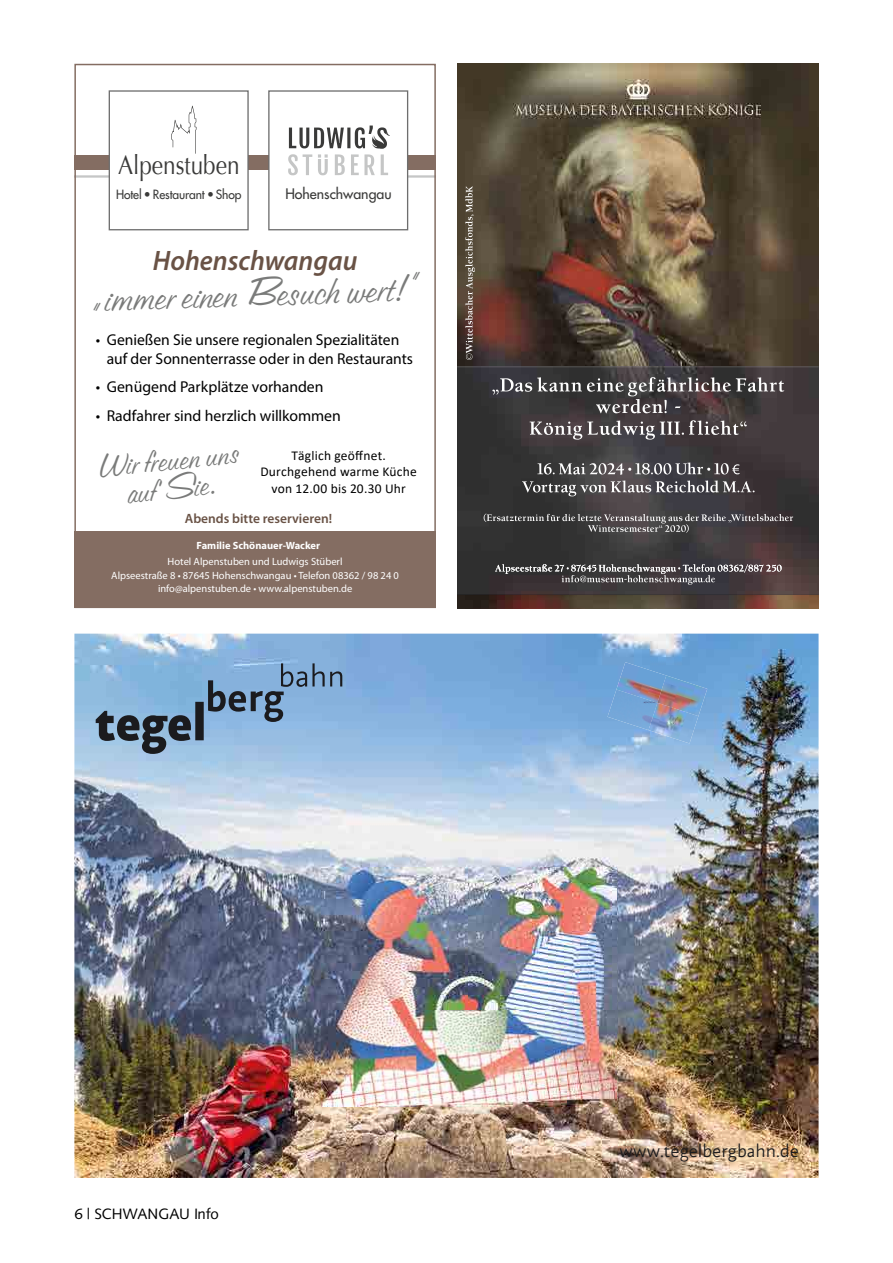
<style>
.page{position:relative;width:893px;height:1263px;background:#fff}
.page>*{position:absolute;margin:0;border:0;box-sizing:border-box;transform-origin:0 0}
.t1{font:48px "Geoffrey";color:#7a7b7a;scale:.96 1}
.t2{font:40.05px/28.7px "Geoffrey";color:#7a7b7a;text-align:center;scale:.96 1}
.t3{font:italic 600 28.2px "Myriad Pro";color:#695245;scale:.96 1}
.t4{font:26.7px "Optima";color:#3a3a39;scale:.85 1}
.t5{font:18px "LD Alena";color:#1c1c1e}
.t6{font:15.75px/19.5px "Myriad Pro";color:#000}
.t7{font:15px/18px "Myriad Pro";color:#000}
.t8{font:15px "Syntax LT Pro";color:#000}
.t9{font:14.1px "Futura";color:#3a3a39}
.t10{font:13.5px/16.2px "Calibri";letter-spacing:.015em;color:#000;text-align:center}
.t11{font:13.5px/16.2px "Myriad Pro";color:#000}
.t12{font:600 13.5px "Myriad Pro";color:#695245}
.t13{font:12.45px "Futura";letter-spacing:-.01em;color:#3a3a39}
.t14{font:10.5px/13.5px "Myriad Pro";color:#fff;text-align:center}
.t15{font:700 10.5px "Myriad Pro";color:#fff}
</style>
<div class="page">
<img style="left:74px;top:634px;width:745px;height:544px">
<img style="left:616px;top:662px;width:50px;height:27px">
<img style="left:657px;top:675px;width:50px;height:41px">
<img style="left:607px;top:689px;width:50px;height:41px">
<img style="left:648px;top:703px;width:50px;height:40px">
<svg style="left:96px;top:663px;width:246px;height:91px;background:#7b9fc0"></svg>
<img style="left:321px;top:867px;width:296px;height:239px">
<img style="left:457px;top:64px;width:362px;height:544px">
<div style="left:74px;top:532px;width:362px;height:76px;background:#846d62"></div>
<div style="left:74px;top:156px;width:362px;height:14px;background:#846d62"></div>
<hr style="left:74px;top:175px;width:362px;height:3px;background:#c5c6c6">
<div style="left:153px;top:172px;width:209px;height:13px;background:#fff"></div>
<div style="left:269px;top:91px;width:139px;height:139px;background:#fff"></div>
<div style="left:268px;top:90px;width:140px;height:140px;border:1px solid #6e6e6e"></div>
<svg style="left:288px;top:126px;width:102px;height:49px"></svg>
<div style="left:109px;top:91px;width:139px;height:139px;background:#fff"></div>
<div style="left:109px;top:90px;width:140px;height:140px;border:1px solid #6e6e6e"></div>
<svg style="left:171px;top:106px;width:25px;height:48px"></svg>
<div style="left:74px;top:64px;width:362px;height:544px;border:2px solid #846d62"></div>
<h3 class="t4" style="left:118px;top:149px;width:145px">Alpenstuben</h3>
<p class="t13" style="left:116px;top:186px;width:127px">Hotel • Restaurant • Shop</p>
<p class="t9" style="left:285px;top:185px;width:108px">Hohenschwangau</p>
<h3 class="t3" style="left:153px;top:242px;width:215px">Hohenschwangau</h3>
<h1 class="t1" style="left:92px;top:273px;width:342px;rotate:-2deg">“immer einenBesuch wert! “</h1>
<p class="t7" style="left:112px;top:326px;width:303px;text-indent:-11px">• Genießen Sie unsere regionalen Spezialitäten<br>im herrlichen Biergarten, auf der Sonnenterrasse</p>
<p class="t6" style="left:107px;top:330px;width:308px;text-indent:-11px">• Genießen Sie unsere regionalen Spezialitäten auf der Sonnenterrasse oder in den Restaurants</p>
<p class="t6" style="left:96px;top:377px;width:229px">• Genügend Parkplätze vorhanden</p>
<p class="t6" style="left:96px;top:405px;width:247px">• Radfahrer sind herzlich willkommen</p>
<p class="t10" style="left:260px;top:447px;width:158px">Täglich geöffnet.<br>Durchgehend warme Küche von 12.00 bis 20.30 Uhr</p>
<h2 class="t2" style="left:95px;top:454px;width:151px;rotate:-6deg">Wir freuenuns aufSie.</h2>
<p class="t11" style="left:356px;top:448px;width:5px">f</p>
<p class="t11" style="left:275px;top:464px;width:145px;text-indent:28px">ehend war e ü he von 12.00 is</p>
<p class="t11" style="left:278px;top:464px;width:6px">r</p>
<p class="t11" style="left:368px;top:481px;width:8px">0</p>
<p class="t12" style="left:185px;top:509px;width:149px">Abends bitte reservieren!</p>
<p class="t15" style="left:197px;top:539px;width:125px">Familie Schönauer-Wacker</p>
<p class="t14" style="left:111px;top:555px;width:289px">Hotel Alpenstuben und Ludwigs Stüberl<br>Alpseestraße 8 • 87645 Hohenschwangau • Telefon 08362 / 98 24 0 info@alpenstuben.de • www.alpenstuben.de</p>
<p class="t8" style="left:74px;top:1205px;width:146px">6 | SCHWANGAU Info</p>
<p class="t5" style="left:619px;top:1138px;width:181px">www.tegelbergbahn.de</p>
</div>
